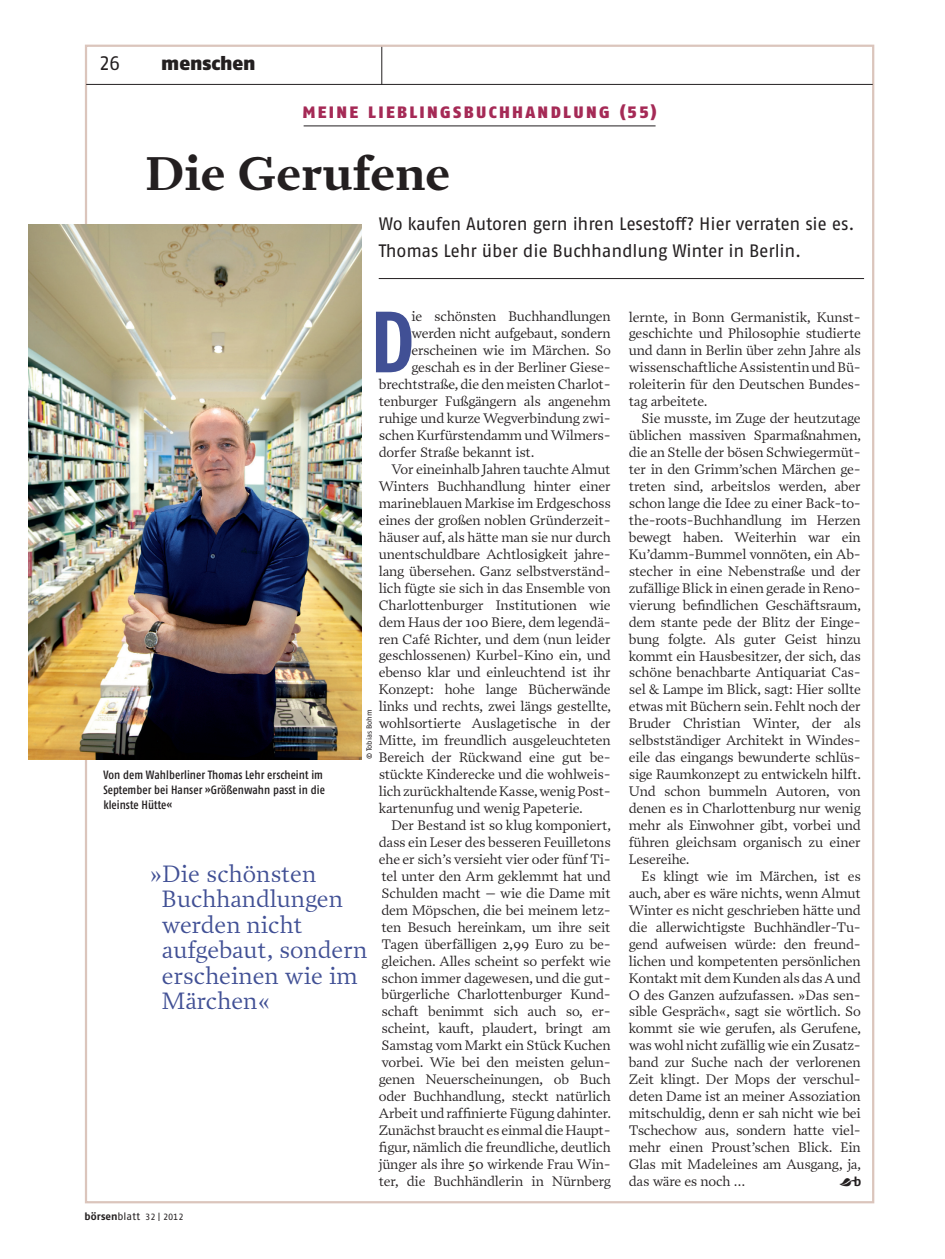
<style>
.page{position:relative;width:945px;height:1259px;background:#fff}
.page>*{position:absolute;margin:0;border:0;box-sizing:border-box;transform-origin:0 0}
.t1{font:86.55px "Fago Co Bold Tf";color:#415095}
.t2{font:700 48px "Prensa";color:#231f20}
.t3{font:24px/25.5px "Prensa";color:#415095}
.t4{font:19.5px "Fago No Black Tf";letter-spacing:-.005em;color:#231f20}
.t5{font:19.5px "Fago No Regular Tf";color:#231f20}
.t6{font:18px/27px "Fago No";letter-spacing:-.015em;color:#231f20}
.t7{font:16.5px "Fago No Black Tf";letter-spacing:.14em;color:#a52a56}
.t8{font:13.95px/17px "Prensa";letter-spacing:-.015em;color:#231f20;text-align:justify}
.t9{font:12.75px "BBL Pict";color:#231f20}
.t10{font:12px/15px "Fago Co Med Lf";letter-spacing:.005em;color:#231f20}
.t11{font:9px "Fago No Regular Tf";letter-spacing:-.01em;color:#231f20}
.t12{font:7.5px "Fago No";letter-spacing:-.015em;color:#231f20}
.s1{font-family:"Fago No Bold Tf";font-size:10.5px}
.s2{font-size:10.5px}
</style>
<div class="page">
<hr style="left:381px;top:46px;width:1px;height:39px;background:#231f20">
<hr style="left:86px;top:84px;width:786px;height:1px;background:#231f20">
<hr style="left:379px;top:278px;width:485px;height:1px;background:#231f20">
<hr style="left:304px;top:126px;width:351px;height:1px;background:#231f20">
<img style="left:29px;top:224px;width:333px;height:536px">
<h3 class="t5" style="left:99px;top:53px;width:23px">26</h3>
<h3 class="t4" style="left:161px;top:52px;width:96px">menschen</h3>
<p class="t7" style="left:302px;top:102px;width:356px">MEINE LIEBLINGSBUCHHANDLUNG (55)</p>
<h2 class="t2" style="left:146px;top:145px;width:306px">Die Gerufene</h2>
<p class="t6" style="left:379px;top:210px;width:477px">Wo kaufen Autoren gern ihren Lesestoff? Hier verraten sie es.<br>Thomas Lehr über die Buchhandlung Winter in Berlin.</p>
<h1 class="t1" style="left:370px;top:291px;width:46px">D</h1>
<p class="t8" style="left:411px;top:308px;width:201px">ie schönsten Buchhandlungen</p>
<p class="t8" style="left:411px;top:325px;width:201px">werden nicht aufgebaut, sondern</p>
<p class="t8" style="left:411px;top:342px;width:201px">erscheinen wie im Märchen. So</p>
<p class="t8" style="left:411px;top:359px;width:201px">geschah es in der Berliner Giese-</p>
<p class="t8" style="left:379px;top:376px;width:233px">brechtstraße, die den meisten Charlot-</p>
<p class="t8" style="left:379px;top:393px;width:233px">tenburger Fußgängern als angenehm</p>
<p class="t8" style="left:379px;top:410px;width:233px">ruhige und kurze Wegverbindung zwi-</p>
<p class="t8" style="left:379px;top:427px;width:233px">schen Kurfürstendamm und Wilmers-</p>
<p class="t8" style="left:379px;top:444px;width:157px">dorfer Straße bekannt ist.</p>
<p class="t8" style="left:391px;top:461px;width:221px">Vor eineinhalb Jahren tauchte Almut</p>
<p class="t8" style="left:379px;top:478px;width:233px">Winters Buchhandlung hinter einer</p>
<p class="t8" style="left:379px;top:495px;width:233px">marineblauen Markise im Erdgeschoss</p>
<p class="t8" style="left:379px;top:512px;width:233px">eines der großen noblen Gründerzeit-</p>
<p class="t8" style="left:379px;top:529px;width:233px">häuser auf, als hätte man sie nur durch</p>
<p class="t8" style="left:379px;top:545px;width:233px">unentschuldbare Achtlosigkeit jahre-</p>
<p class="t8" style="left:379px;top:562px;width:233px">lang übersehen. Ganz selbstverständ-</p>
<p class="t8" style="left:379px;top:579px;width:233px">lich fügte sie sich in das Ensemble von</p>
<p class="t8" style="left:379px;top:596px;width:233px">Charlottenburger Institutionen wie</p>
<p class="t8" style="left:379px;top:613px;width:233px">dem Haus der 100 Biere, dem legendä-</p>
<p class="t8" style="left:379px;top:630px;width:233px">ren Café Richter, und dem (nun leider</p>
<p class="t8" style="left:379px;top:647px;width:233px">geschlossenen) Kurbel-Kino ein, und</p>
<p class="t8" style="left:379px;top:664px;width:233px">ebenso klar und einleuchtend ist ihr</p>
<p class="t8" style="left:379px;top:681px;width:233px">Konzept: hohe lange Bücherwände</p>
<p class="t8" style="left:379px;top:698px;width:234px">links und rechts, zwei längs gestellte,</p>
<p class="t8" style="left:379px;top:715px;width:233px">wohlsortierte Auslagetische in der</p>
<p class="t8" style="left:379px;top:732px;width:233px">Mitte, im freundlich ausgeleuchteten</p>
<p class="t8" style="left:379px;top:749px;width:233px">Bereich der Rückwand eine gut be-</p>
<p class="t8" style="left:379px;top:766px;width:233px">stückte Kinderecke und die wohlweis-</p>
<p class="t8" style="left:379px;top:783px;width:233px">lich zurückhaltende Kasse, wenig Post-</p>
<p class="t8" style="left:379px;top:800px;width:206px">kartenunfug und wenig Papeterie.</p>
<p class="t8" style="left:391px;top:817px;width:221px">Der Bestand ist so klug komponiert,</p>
<p class="t8" style="left:379px;top:834px;width:233px">dass ein Leser des besseren Feuilletons</p>
<p class="t8" style="left:379px;top:851px;width:233px">ehe er sich’s versieht vier oder fünf Ti-</p>
<p class="t8" style="left:381px;top:868px;width:231px">tel unter den Arm geklemmt hat und</p>
<p class="t8" style="left:381px;top:884px;width:231px">Schulden macht – wie die Dame mit</p>
<p class="t8" style="left:381px;top:901px;width:231px">dem Möpschen, die bei meinem letz-</p>
<p class="t8" style="left:381px;top:918px;width:231px">ten Besuch hereinkam, um ihre seit</p>
<p class="t8" style="left:381px;top:935px;width:231px">Tagen überfälligen 2,99 Euro zu be-</p>
<p class="t8" style="left:381px;top:952px;width:231px">gleichen. Alles scheint so perfekt wie</p>
<p class="t8" style="left:381px;top:969px;width:231px">schon immer dagewesen, und die gut-</p>
<p class="t8" style="left:381px;top:986px;width:231px">bürgerliche Charlottenburger Kund-</p>
<p class="t8" style="left:381px;top:1003px;width:231px">schaft benimmt sich auch so, er-</p>
<p class="t8" style="left:381px;top:1020px;width:231px">scheint, kauft, plaudert, bringt am</p>
<p class="t8" style="left:381px;top:1037px;width:231px">Samstag vom Markt ein Stück Kuchen</p>
<p class="t8" style="left:381px;top:1054px;width:231px">vorbei. Wie bei den meisten gelun-</p>
<p class="t8" style="left:379px;top:1071px;width:233px">genen Neuerscheinungen, ob Buch</p>
<p class="t8" style="left:379px;top:1088px;width:233px">oder Buchhandlung, steckt natürlich</p>
<p class="t8" style="left:379px;top:1105px;width:234px">Arbeit und raffinierte Fügung dahinter.</p>
<p class="t8" style="left:379px;top:1122px;width:233px">Zunächst braucht es einmal die Haupt-</p>
<p class="t8" style="left:379px;top:1139px;width:233px">figur, nämlich die freundliche, deutlich</p>
<p class="t8" style="left:379px;top:1156px;width:233px">jünger als ihre 50 wirkende Frau Win-</p>
<p class="t8" style="left:379px;top:1173px;width:233px">ter, die Buchhändlerin in Nürnberg</p>
<p class="t12" style="left:365px;top:759px;width:51px;rotate:-90deg">© Tobias Bohm</p>
<p class="t10" style="left:103px;top:767px;width:223px">Von dem Wahlberliner Thomas Lehr erscheint im<br>September bei Hanser »Größenwahn passt in die kleinste Hütte«</p>
<h3 class="t3" style="left:162px;top:861px;width:207px;text-indent:-13px">»Die schönsten<br>Buchhandlungen werden nicht aufgebaut, sondern erscheinen wie im<br>Märchen«</h3>
<p class="t11" style="left:85px;top:1211px;width:101px"><span class="s1">börsen</span><span class="s2">blatt</span> 32 | 2012</p>
<p class="t8" style="left:629px;top:308px;width:233px">lernte, in Bonn Germanistik, Kunst&shy;geschichte und Philosophie studierte und dann in Berlin über zehn Jahre als wissenschaftliche Assistentin und Bü&shy;roleiterin für den Deutschen Bundes&shy;tag arbeitete.</p>
<p class="t8" style="left:629px;top:410px;width:234px;text-indent:13px">Sie musste, im Zuge der heutzutage üblichen massiven Sparmaßnahmen, die an Stelle der bösen Schwiegermüt&shy;ter in den Grimm’schen Märchen ge&shy;treten sind, arbeitslos werden, aber schon lange die Idee zu einer Back-to&shy;the-roots-Buchhandlung im Herzen bewegt haben. Weiterhin war ein Ku’damm-Bummel vonnöten, ein Ab&shy;stecher in eine Nebenstraße und der zufällige Blick in einen gerade in Reno&shy;vierung befindlichen Geschäftsraum, dem stante pede der Blitz der Einge&shy;bung folgte. Als guter Geist hinzu kommt ein Hausbesitzer, der sich, das schöne benachbarte Antiquariat Cas&shy;sel &amp; Lampe im Blick, sagt: Hier sollte etwas mit Büchern sein. Fehlt noch der Bruder Christian Winter, der als selbstständiger Architekt in Windes&shy;eile das eingangs bewunderte schlüs&shy;sige Raumkonzept zu entwickeln hilft.<br>Und schon bummeln Autoren, von denen es in Charlottenburg nur wenig mehr als Einwohner gibt, vorbei und führen gleichsam organisch zu einer Lesereihe.</p>
<p class="t8" style="left:629px;top:868px;width:234px;text-indent:13px">Es klingt wie im Märchen, ist es auch, aber es wäre nichts, wenn Almut Winter es nicht geschrieben hätte und die allerwichtigste Buchhändler-Tu&shy;gend aufweisen würde: den freund&shy;lichen und kompetenten persönlichen Kontakt mit dem Kunden als das A und O des Ganzen aufzufassen. »Das sen&shy;sible Gespräch«, sagt sie wörtlich. So kommt sie wie gerufen, als Gerufene, was wohl nicht zufällig wie ein Zusatz&shy;band zur Suche nach der verlorenen Zeit klingt. Der Mops der verschul&shy;deten Dame ist an meiner Assoziation mitschuldig, denn er sah nicht wie bei Tschechow aus, sondern hatte viel&shy;mehr einen Proust’schen Blick. Ein Glas mit Madeleines am Ausgang, ja, das wäre es noch …</p>
<p class="t9" style="left:840px;top:1174px;width:22px">b</p>
</div>
